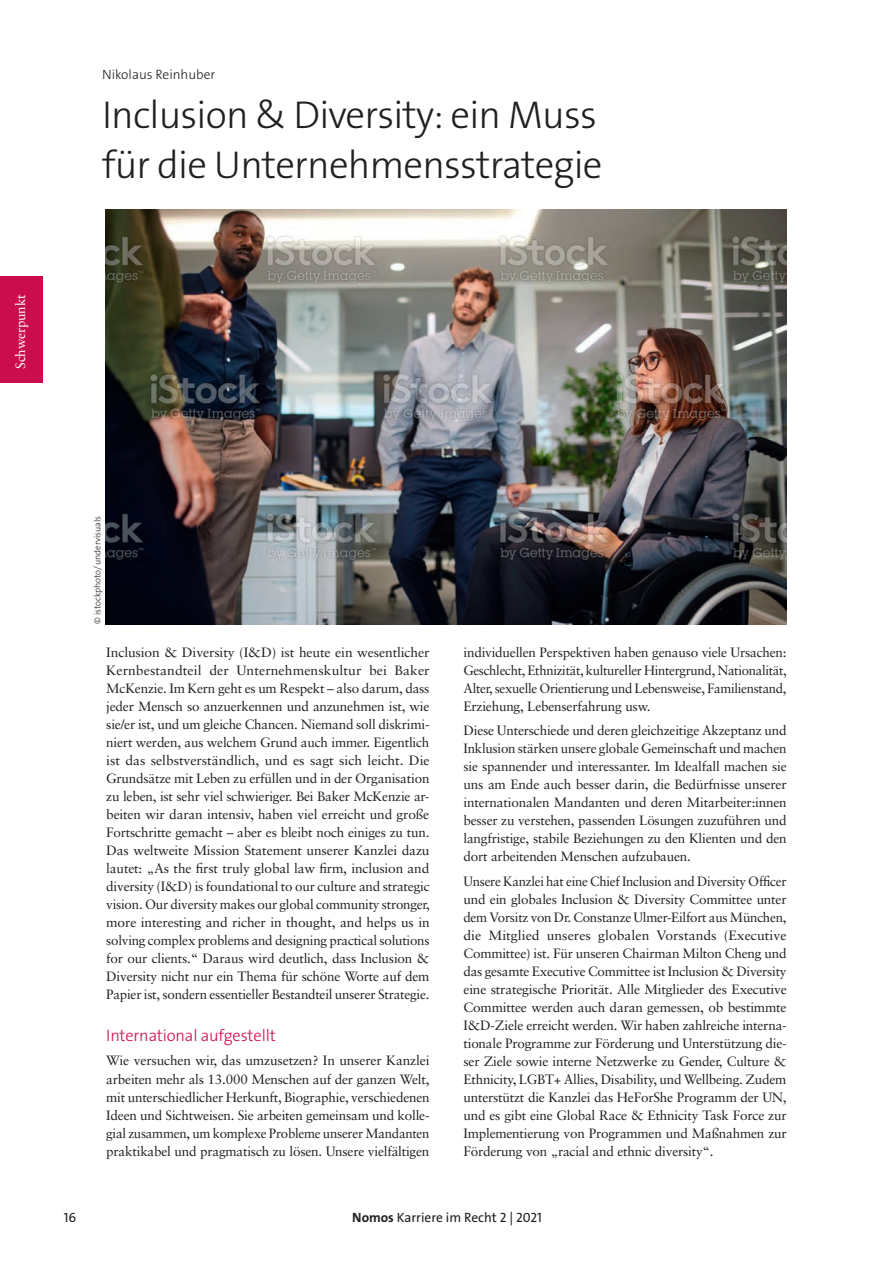
<style>
.page{position:relative;width:893px;height:1263px;background:#fff}
.page>*{position:absolute;margin:0;border:0;box-sizing:border-box;transform-origin:0 0}
.t1{font:300 39px/49.5px "The Sans Os F";letter-spacing:-.02em;color:#231f20}
.t2{font:300 16.5px "The Sans Os F";letter-spacing:-.01em;color:#cc0d4d}
.t3{font:13.5px/18px "Sabon";letter-spacing:-.015em;color:#231f20;text-align:justify}
.t4{font:13.5px "The Sans Os F";color:#231f20}
.t5{font:300 13.5px "The Sans Os F";color:#231f20}
.t6{font:13.5px "Sabon";letter-spacing:-.015em;color:#fff}
.t7{font:300 9px "The Sans Os F";letter-spacing:-.01em;color:#231f20}
.s1{font-weight:700}
</style>
<div class="page">
<div style="left:0;top:276px;width:43px;height:107px;background:#cc0d4d"></div>
<img style="left:106px;top:209px;width:680px;height:415px">
<p class="t6" style="left:13px;top:369px;width:76px;rotate:-90deg">Schwerpunkt</p>
<p class="t5" style="left:102px;top:65px;width:115px">Nikolaus Reinhuber</p>
<h1 class="t1" style="left:102px;top:90px;width:502px">Inclusion &amp; Diversity: ein Muss für die Unternehmensstrategie</h1>
<p class="t7" style="left:92px;top:624px;width:109px;rotate:-90deg">© istockphoto/ undervisuals</p>
<p class="t3" style="left:106px;top:643px;width:325px">Inclusion &amp; Diversity (I&amp;D) ist heute ein wesentlicher Kernbestandteil der Unternehmenskultur bei Baker McKenzie. Im Kern geht es um Respekt – also darum, dass jeder Mensch so anzuerkennen und anzunehmen ist, wie sie/er ist, und um gleiche Chancen. Niemand soll diskrimi&shy;niert werden, aus welchem Grund auch immer. Eigentlich ist das selbstverständlich, und es sagt sich leicht. Die Grundsätze mit Leben zu erfüllen und in der Organisation zu leben, ist sehr viel schwieriger. Bei Baker McKenzie ar&shy;beiten wir daran intensiv, haben viel erreicht und große Fortschritte gemacht – aber es bleibt noch einiges zu tun.<br>Das weltweite Mission Statement unserer Kanzlei dazu lautet: „As the first truly global law firm, inclusion and diversity (I&amp;D) is foundational to our culture and strategic vision. Our diversity makes our global community stronger, more interesting and richer in thought, and helps us in solving complex problems and designing practical solutions for our clients.“ Daraus wird deutlich, dass Inclusion &amp; Diversity nicht nur ein Thema für schöne Worte auf dem Papier ist, sondern essentieller Bestandteil unserer Strategie.</p>
<p class="t2" style="left:106px;top:1025px;width:171px">International aufgestellt</p>
<p class="t3" style="left:106px;top:1052px;width:325px">Wie versuchen wir, das umzusetzen? In unserer Kanzlei arbeiten mehr als 13.000 Menschen auf der ganzen Welt, mit unterschiedlicher Herkunft, Biographie, verschiedenen Ideen und Sichtweisen. Sie arbeiten gemeinsam und kolle&shy;gial zusammen, um komplexe Probleme unserer Mandanten praktikabel und pragmatisch zu lösen. Unsere vielfältigen</p>
<p class="t3" style="left:463px;top:643px;width:325px">individuellen Perspektiven haben genauso viele Ursachen:<br>Geschlecht, Ethnizität, kultureller Hintergrund, Nationalität, Alter, sexuelle Orientierung und Lebensweise, Familienstand, Erziehung, Lebenserfahrung usw.</p>
<p class="t3" style="left:463px;top:721px;width:325px">Diese Unterschiede und deren gleichzeitige Akzeptanz und Inklusion stärken unsere globale Gemeinschaft und machen sie spannender und interessanter. Im Idealfall machen sie uns am Ende auch besser darin, die Bedürfnisse unserer internationalen Mandanten und deren Mitarbeiter:innen besser zu verstehen, passenden Lösungen zuzuführen und langfristige, stabile Beziehungen zu den Klienten und den dort arbeitenden Menschen aufzubauen.</p>
<p class="t3" style="left:463px;top:872px;width:325px">Unsere Kanzlei hat eine Chief Inclusion and Diversity Officer und ein globales Inclusion &amp; Diversity Committee unter dem Vorsitz von Dr. Constanze Ulmer-Eilfort aus München, die Mitglied unseres globalen Vorstands (Executive Committee) ist. Für unseren Chairman Milton Cheng und das gesamte Executive Committee ist Inclusion &amp; Diversity eine strategische Priorität. Alle Mitglieder des Executive Committee werden auch daran gemessen, ob bestimmte I&amp;D-Ziele erreicht werden. Wir haben zahlreiche interna&shy;tionale Programme zur Förderung und Unterstützung die&shy;ser Ziele sowie interne Netzwerke zu Gender, Culture &amp; Ethnicity, LGBT+ Allies, Disability, und Wellbeing. Zudem unterstützt die Kanzlei das HeForShe Programm der UN, und es gibt eine Global Race &amp; Ethnicity Task Force zur Implementierung von Programmen und Maßnahmen zur Förderung von „racial and ethnic diversity“.</p>
<p class="t4" style="left:64px;top:1209px;width:14px">16</p>
<p class="t4" style="left:352px;top:1209px;width:191px"><span class="s1">Nomos</span> Karriere im Recht 2 | 2021</p>
</div>
